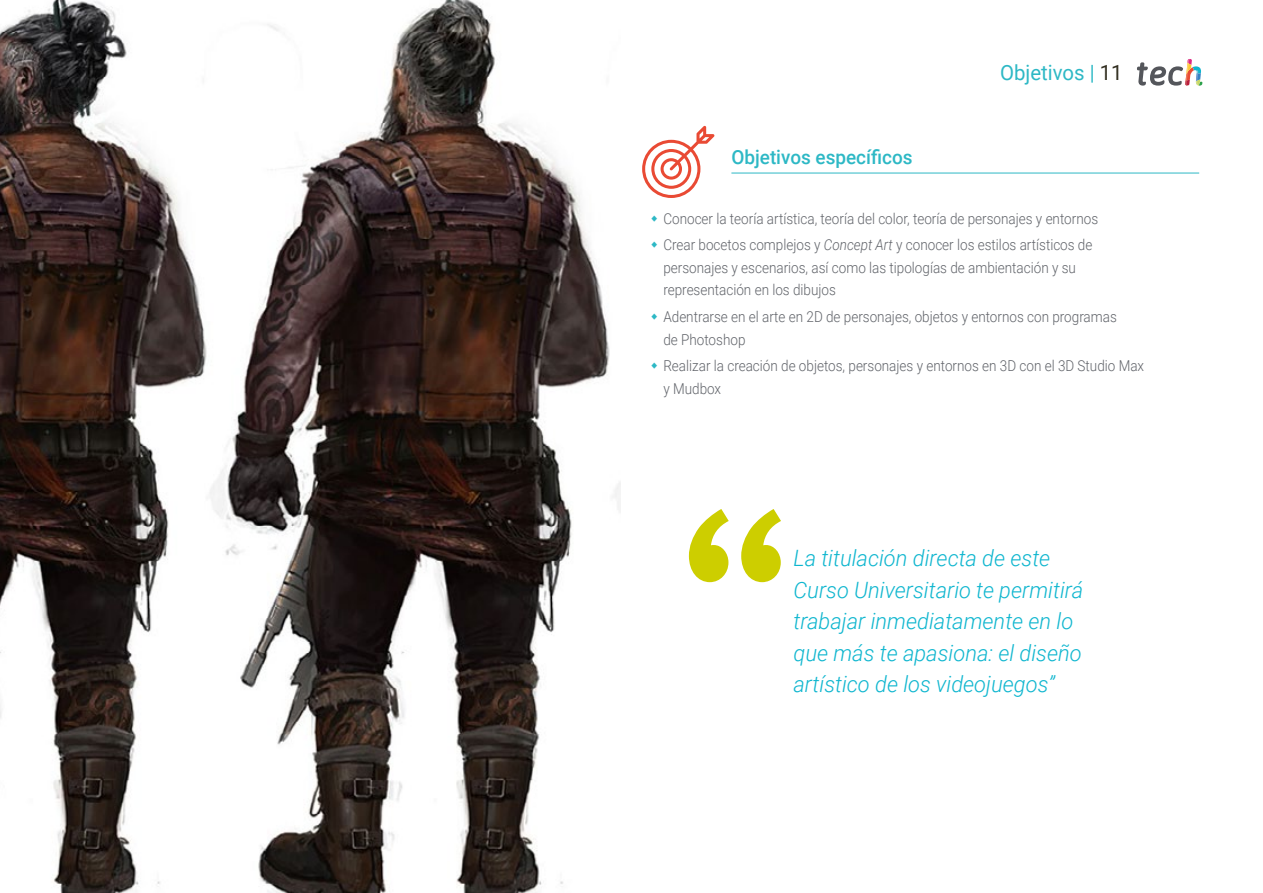
<style>
.page{position:relative;width:1263px;height:893px;background:#fff}
.page>*{position:absolute;margin:0;border:0;box-sizing:border-box;transform-origin:0 0}
.t1{font:italic 300 22.5px/31.5px "Roboto";color:#0fb6cf}
.t2{font:21px "Roboto";color:#2db8c5}
.t3{font:500 19.5px "Roboto";color:#2db8c5}
.t4{font:300 15px/22.5px "Roboto";color:#61646a;scale:.9 1}
.s1{color:#312e20}
.s2{font-style:italic}
</style>
<div class="page">
<img style="left:0;top:0;width:621px;height:893px">
<svg style="left:1137px;top:59px;width:65px;height:27px"></svg>
<svg style="left:689px;top:509px;width:92px;height:73px"></svg>
<hr style="left:731px;top:173px;width:468px;height:1px;background:#2db8c5">
<svg style="left:642px;top:126px;width:72px;height:72px"></svg>
<h3 class="t3" style="left:731px;top:144px;width:183px">Objetivos específicos</h3>
<h2 class="t2" style="left:1000px;top:57px;width:124px">Objetivos | <span class="s1">11</span></h2>
<p class="t4" style="left:663px;top:204px;width:485px;line-height:26.7px">Conocer la teoría artística, teoría del color, teoría de personajes y entornos<br>Crear bocetos complejos y <span class="s2">Concept Art</span> y conocer los estilos artísticos de</p>
<p class="t4" style="left:663px;top:256px;width:460px">personajes y escenarios, así como las tipologías de ambientación y su representación en los dibujos</p>
<p class="t4" style="left:663px;top:305px;width:505px">Adentrarse en el arte en 2D de personajes, objetos y entornos con programas de Photoshop</p>
<p class="t4" style="left:663px;top:354px;width:536px">Realizar la creación de objetos, personajes y entornos en 3D con el 3D Studio Max y Mudbox</p>
<h1 class="t1" style="left:793px;top:541px;width:291px">La titulación directa de este<br>Curso Universitario te permitirá trabajar inmediatamente en lo que más te apasiona: el diseño artístico de los videojuegos”</h1>
</div>
